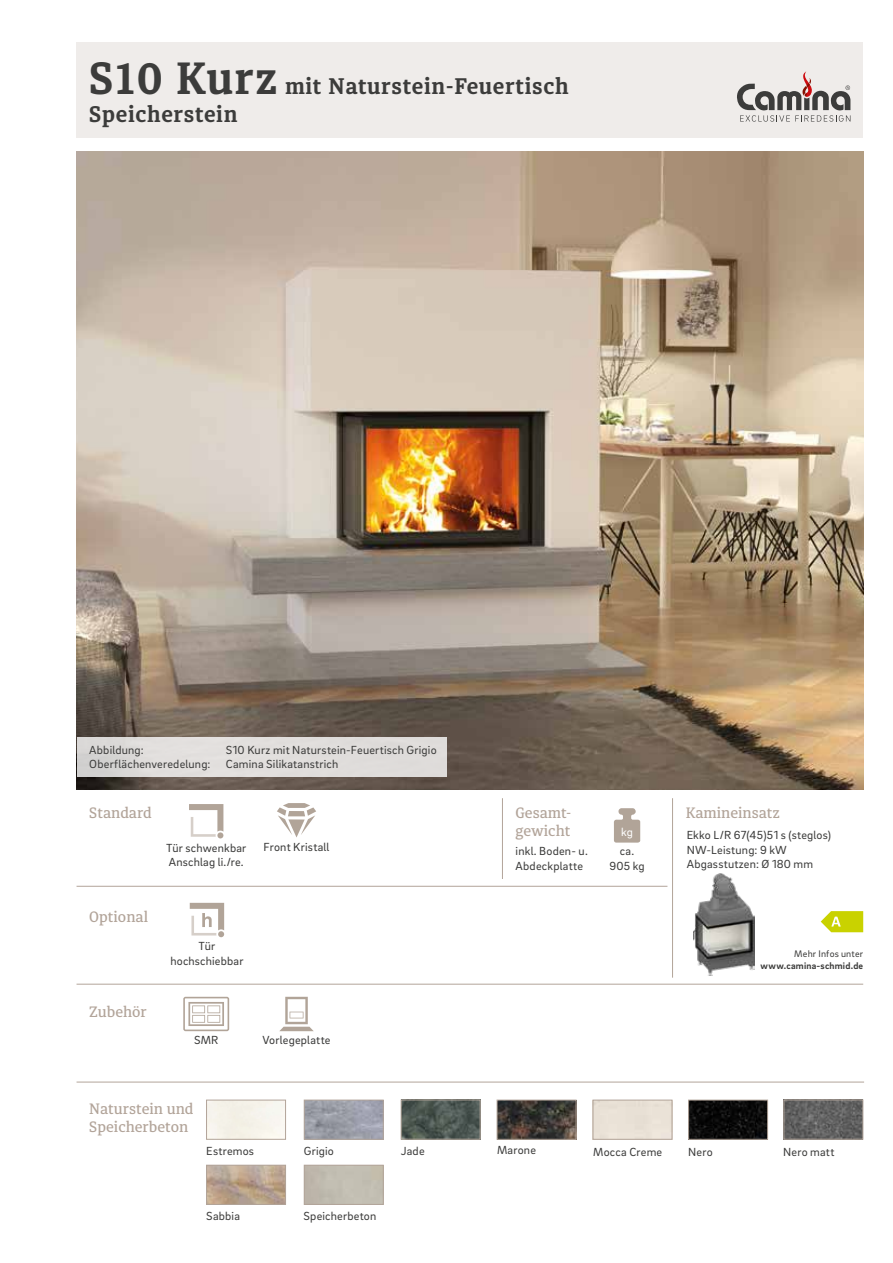
<style>
.page{position:relative;width:893px;height:1263px;background:#fff}
.page>*{position:absolute;margin:0;border:0;box-sizing:border-box;transform-origin:0 0}
.t1{font:700 22.5px "Diaria Pro";letter-spacing:.03em;color:#3c3c3b}
.t2{font:500 15px/18px "Diaria Pro";color:#b2a499}
.t3{font:12px/14.4px "Brix Sans";letter-spacing:.015em;color:#3c3c3b}
.t4{font:12px/14.4px "Brix Sans";letter-spacing:.015em;color:#3b3b3a;text-align:center}
.t5{font:12px "Brix Sans";color:#fff}
.t6{font:700 9.75px "Brix Sans";letter-spacing:.02em;color:#3c3c3b}
.t7{font:9.75px "Brix Sans";letter-spacing:.02em;color:#3c3c3b}
.s1{font-size:45px}
</style>
<div class="page">
<div style="left:77px;top:43px;width:786px;height:95px;background:#efecea"></div>
<div style="left:593px;top:1100px;width:79px;height:39px;border:1px solid #b2a499"></div>
<img style="left:499px;top:1102px;width:75px;height:35px">
<div style="left:497px;top:1100px;width:79px;height:39px;border:1px solid #b2a499"></div>
<img style="left:208px;top:1167px;width:76px;height:36px">
<div style="left:206px;top:1165px;width:80px;height:40px;border:1px solid #b2a499"></div>
<div style="left:206px;top:1100px;width:80px;height:39px;border:1px solid #b2a499"></div>
<img style="left:690px;top:1102px;width:76px;height:35px">
<div style="left:688px;top:1100px;width:80px;height:39px;border:1px solid #b2a499"></div>
<img style="left:306px;top:1102px;width:76px;height:35px">
<div style="left:304px;top:1100px;width:80px;height:39px;border:1px solid #b2a499"></div>
<img style="left:403px;top:1102px;width:75px;height:35px">
<div style="left:401px;top:1100px;width:79px;height:39px;border:1px solid #b2a499"></div>
<hr style="left:77px;top:1082px;width:787px;height:1px;background:#b2a499">
<img style="left:786px;top:1102px;width:75px;height:35px">
<div style="left:784px;top:1100px;width:79px;height:39px;border:1px solid #b2a499"></div>
<div style="left:304px;top:1165px;width:80px;height:40px;border:1px solid #b2a499"></div>
<svg style="left:737px;top:71px;width:113px;height:51px"></svg>
<hr style="left:672px;top:798px;width:1px;height:180px;background:#b2a499">
<hr style="left:77px;top:886px;width:590px;height:1px;background:#b2a499">
<svg style="left:614px;top:808px;width:26px;height:35px"></svg>
<hr style="left:502px;top:798px;width:1px;height:81px;background:#b2a499">
<hr style="left:77px;top:984px;width:786px;height:1px;background:#b2a499">
<img style="left:77px;top:152px;width:786px;height:637px">
<div style="left:77px;top:737px;width:369px;height:40px;background:#e0dddb"></div>
<svg style="left:183px;top:997px;width:46px;height:34px"></svg>
<svg style="left:279px;top:997px;width:35px;height:34px"></svg>
<svg style="left:277px;top:803px;width:39px;height:34px"></svg>
<svg style="left:189px;top:804px;width:34px;height:34px"></svg>
<img style="left:693px;top:873px;width:62px;height:102px">
<svg style="left:190px;top:903px;width:34px;height:34px"></svg>
<svg style="left:821px;top:911px;width:42px;height:21px"></svg>
<h1 class="t1" style="left:89px;top:73px;width:481px"><span class="s1">S10 Kurz</span> mit Naturstein-Feuertisch</h1>
<h1 class="t1" style="left:89px;top:100px;width:150px">Speicherstein</h1>
<p class="t3" style="left:89px;top:742px;width:56px">Abbildung:</p>
<p class="t3" style="left:226px;top:742px;width:212px">S10 Kurz mit Naturstein-Feuertisch Grigio</p>
<p class="t3" style="left:89px;top:756px;width:123px">Oberflächenveredelung:</p>
<p class="t3" style="left:226px;top:756px;width:114px">Camina Silikatanstrich</p>
<p class="t2" style="left:89px;top:803px;width:64px">Standard</p>
<p class="t2" style="left:516px;top:804px;width:57px">Gesamt&shy;gewicht</p>
<p class="t5" style="left:621px;top:824px;width:13px">kg</p>
<p class="t2" style="left:89px;top:907px;width:60px">Optional</p>
<p class="t2" style="left:89px;top:1002px;width:59px">Zubehör</p>
<p class="t4" style="left:166px;top:840px;width:82px">Tür schwenkbar</p>
<p class="t4" style="left:264px;top:839px;width:67px">Front Kristall</p>
<p class="t4" style="left:169px;top:854px;width:76px">Anschlag li./re.</p>
<p class="t3" style="left:609px;top:844px;width:37px;text-align:center">ca.<br>905 kg</p>
<p class="t3" style="left:516px;top:844px;width:74px">inkl. Boden- u.<br>Abdeckplatte</p>
<p class="t4" style="left:170px;top:939px;width:75px">Tür hochschiebbar</p>
<p class="t4" style="left:194px;top:1032px;width:26px">SMR</p>
<p class="t4" style="left:262px;top:1032px;width:70px">Vorlegeplatte</p>
<p class="t2" style="left:89px;top:1100px;width:106px">Naturstein und<br>Speicherbeton</p>
<p class="t2" style="left:686px;top:804px;width:96px">Kamineinsatz</p>
<p class="t3" style="left:687px;top:827px;width:146px">Ekko L/R 67(45)51 s (steglos)<br>NW-Leistung: 9 kW<br>Abgasstutzen: Ø 180 mm</p>
<p class="t7" style="left:794px;top:948px;width:70px">Mehr Infos unter</p>
<p class="t6" style="left:761px;top:959px;width:104px">www.camina-schmid.de</p>
<p class="t3" style="left:206px;top:1143px;width:49px">Estremos</p>
<p class="t3" style="left:497px;top:1142px;width:40px">Marone</p>
<p class="t3" style="left:593px;top:1144px;width:71px">Mocca Creme</p>
<p class="t3" style="left:304px;top:1143px;width:32px">Grigio</p>
<p class="t3" style="left:401px;top:1143px;width:25px">Jade</p>
<p class="t3" style="left:783px;top:1144px;width:53px">Nero matt</p>
<p class="t3" style="left:688px;top:1144px;width:26px">Nero</p>
<p class="t3" style="left:206px;top:1208px;width:35px">Sabbia</p>
<p class="t3" style="left:304px;top:1208px;width:74px">Speicherbeton</p>
</div>
